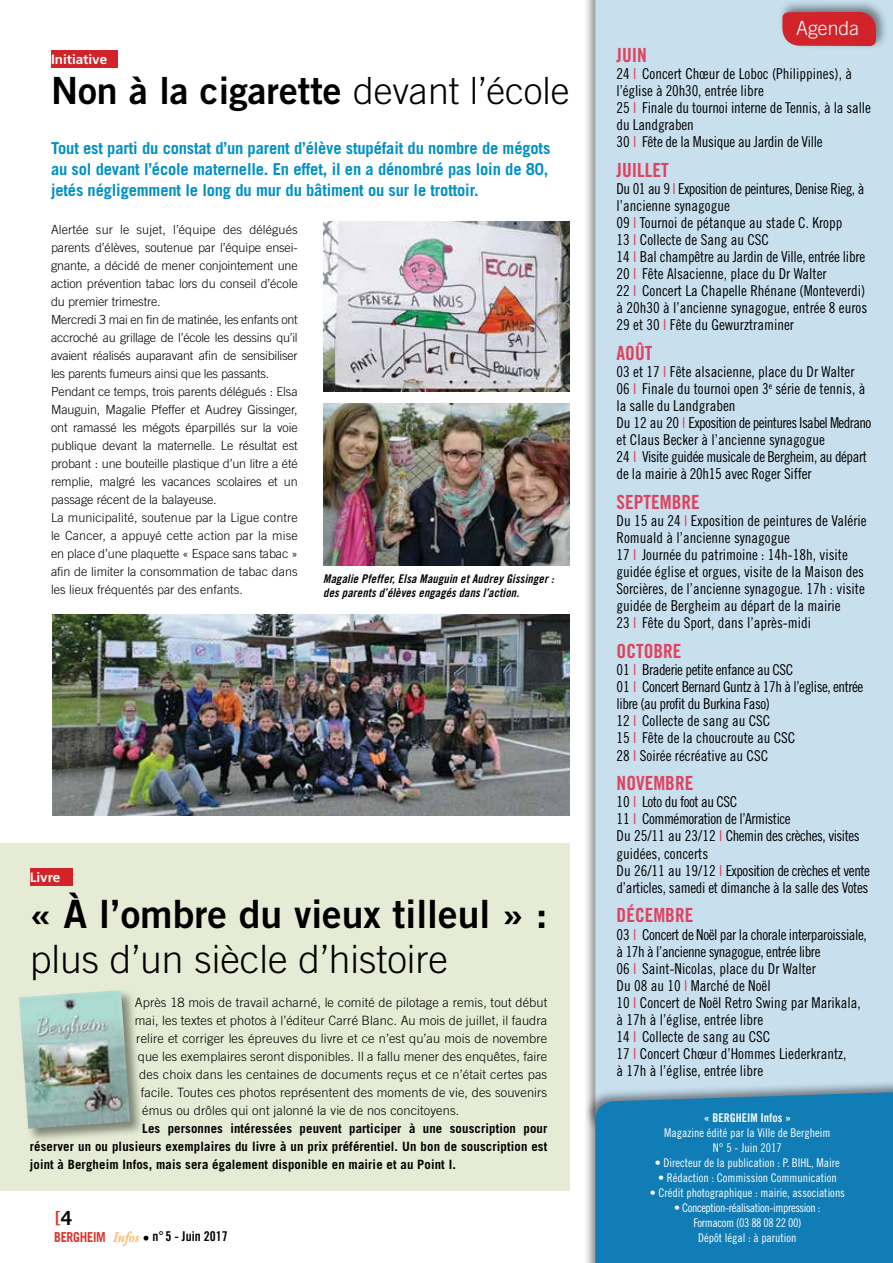
<style>
.page{position:relative;width:893px;height:1263px;background:#fff}
.page>*{position:absolute;margin:0;border:0;box-sizing:border-box;transform-origin:0 0}
.t1{font:39px "Trade Gothic Bold Two";color:#000}
.t2{font:300 39px "Trade Gothic";color:#000}
.t3{font:37.5px "Trade Gothic Bold Two";color:#000}
.t4{font:19.5px "Trade Gothic Bold Cond Twenty";color:#df425e}
.t5{font:300 19.5px "Trade Gothic";color:#fff}
.t6{font:700 18px "Trade Gothic";color:#db332d}
.t7{font:700 16.5px/21px "Trade Gothic";letter-spacing:-.01em;color:#0090c5;text-align:justify}
.t8{font:15px/17.1px "Trade Gothic Cond Eighteen";color:#000}
.t9{font:15px/17.1px "Trade Gothic Cond Eighteen";letter-spacing:-.03em;color:#000}
.t10{font:13.5px "Trade Gothic Bold Cond Twenty";color:#000}
.t11{font:700 13.5px "Frutiger";color:#fff}
.t12{font:300 12.9px "Trade Gothic";letter-spacing:.01em;color:#000}
.t13{font:700 12.9px/18px "Trade Gothic";letter-spacing:.01em;color:#000;text-align:justify}
.t14{font:300 12.6px/18px "Trade Gothic";letter-spacing:-.01em;color:#000}
.t15{font:12px/15px "Trade Gothic Cond Eighteen";color:#fff;text-align:center}
.t16{font:12px/14.4px "Trade Gothic Bold Cond Twenty Obl";letter-spacing:.015em;color:#000}
.t17{font:12px/15px "Trade Gothic Cond Eighteen";letter-spacing:-.03em;color:#fff;text-align:center}
.t18{font:12px "Trade Gothic Bold Cond Twenty";color:#fff}
.s1{font-family:"Trade Gothic";font-weight:300}
.s2{font-size:19.5px;color:#000}
.s3{color:#df425e}
.s4{font-family:"Trade Gothic";font-weight:700;font-size:13.8px;color:#db332d}
.s5{font-family:"Adobe Garamond Pro";font-weight:700;font-style:italic;font-size:15px;color:#fcba78}
</style>
<div class="page">
<div style="left:0;top:843px;width:570px;height:347px;background:#e5ebd4"></div>
<div style="left:583px;top:0;width:310px;height:1135px;background:#000;opacity:.45"></div>
<div style="left:595px;top:0;width:298px;height:1080px;background:#c8dfee"></div>
<div style="left:778px;top:0;width:111px;height:50px;background:#000;opacity:.45"></div>
<svg style="left:782px;top:12px;width:94px;height:34px;background:#cf2b32"></svg>
<div style="left:51px;top:50px;width:66px;height:18px;background:#d2232a"></div>
<div style="left:583px;top:1080px;width:310px;height:183px;background:#000;opacity:.45"></div>
<div style="left:595px;top:1091px;width:298px;height:172px;background:#107db6"></div>
<img style="left:52px;top:614px;width:517px;height:201px">
<img style="left:323px;top:221px;width:247px;height:170px">
<img style="left:323px;top:403px;width:247px;height:163px">
<div style="left:30px;top:868px;width:42px;height:17px;background:#d2232a"></div>
<div style="left:18px;top:989px;width:126px;height:154px;background:#000;opacity:.45"></div>
<img style="left:19px;top:990px;width:111px;height:139px">
<p class="t11" style="left:51px;top:51px;width:58px">Initiative</p>
<h2 class="t3" style="left:51px;top:68px;width:520px">Non à la cigarette <span class="s1">devant l’école</span></h2>
<p class="t7" style="left:51px;top:137px;width:501px">Tout est parti du constat d’un parent d’élève stupéfait du nombre de mégots au sol devant l’école maternelle. En effet, il en a dénombré pas loin de 80, jetés négligemment le long du mur du bâtiment ou sur le trottoir.</p>
<p class="t14" style="left:51px;top:220px;width:248px">Alertée sur le sujet, l’équipe des délégués parents d’élèves, soutenue par l’équipe ensei&shy;gnante, a décidé de mener conjointement une action prévention tabac lors du conseil d’école du premier trimestre.<br>Mercredi 3 mai en fin de matinée, les enfants ont accroché au grillage de l’école les dessins qu’il avaient réalisés auparavant afin de sensibiliser les parents fumeurs ainsi que les passants.<br>Pendant ce temps, trois parents délégués : Elsa Mauguin, Magalie Pfeffer et Audrey Gissinger, ont ramassé les mégots éparpillés sur la voie publique devant la maternelle. Le résultat est probant : une bouteille plastique d’un litre a été remplie, malgré les vacances scolaires et un passage récent de la balayeuse.<br>La municipalité, soutenue par la Ligue contre le Cancer, a appuyé cette action par la mise en place d’une plaquette « Espace sans tabac » afin de limiter la consommation de tabac dans les lieux fréquentés par des enfants.</p>
<p class="t16" style="left:323px;top:571px;width:232px">Magalie Pfeffer, Elsa Mauguin et Audrey Gissinger : des parents d’élèves engagés dans l’action.</p>
<p class="t11" style="left:30px;top:869px;width:32px">Livre</p>
<h1 class="t1" style="left:30px;top:889px;width:519px">« À l’ombre du vieux tilleul » :</h1>
<h1 class="t2" style="left:30px;top:936px;width:420px">plus d’un siècle d’histoire</h1>
<p class="t12" style="left:135px;top:994px;width:414px">Après 18 mois de travail acharné, le comité de pilotage a remis, tout début</p>
<p class="t12" style="left:135px;top:1012px;width:414px">mai, les textes et photos à l’éditeur Carré Blanc. Au mois de juillet, il faudra</p>
<p class="t12" style="left:136px;top:1030px;width:413px">relire et corriger les épreuves du livre et ce n’est qu’au mois de novembre</p>
<p class="t12" style="left:138px;top:1048px;width:411px">que les exemplaires seront disponibles. Il a fallu mener des enquêtes, faire</p>
<p class="t12" style="left:139px;top:1066px;width:409px">des choix dans les centaines de documents reçus et ce n’était certes pas</p>
<p class="t12" style="left:141px;top:1084px;width:408px">facile. Toutes ces photos représentent des moments de vie, des souvenirs</p>
<p class="t12" style="left:142px;top:1102px;width:319px">émus ou drôles qui ont jalonné la vie de nos concitoyens.</p>
<p class="t13" style="left:30px;top:1119px;width:519px;text-indent:113px">Les personnes intéressées peuvent participer à une souscription pour réserver un ou plusieurs exemplaires du livre à un prix préférentiel. Un bon de souscription est joint à Bergheim Infos, mais sera également disponible en mairie et au Point I.</p>
<p class="t6" style="left:55px;top:1206px;width:18px">[<span class="s2">4</span></p>
<h3 class="t5" style="left:796px;top:16px;width:64px">Agenda</h3>
<h3 class="t4" style="left:617px;top:43px;width:32px">JUIN</h3>
<p class="t8" style="left:617px;top:65px;width:256px">24 <span class="s3">I</span> Concert Chœur de Loboc (Philippines), à l’église à 20h30, entrée libre<br>25 <span class="s3">I</span> Finale du tournoi interne de Tennis, à la salle du Landgraben<br>30 <span class="s3">I</span> Fête de la Musique au Jardin de Ville</p>
<h3 class="t4" style="left:617px;top:158px;width:54px">JUILLET</h3>
<p class="t8" style="left:617px;top:180px;width:252px">Du 01 au 9 <span class="s3">I</span> Exposition de peintures, Denise Rieg, à l’ancienne synagogue<br>09 <span class="s3">I</span> Tournoi de pétanque au stade C. Kropp<br>13 <span class="s3">I</span> Collecte de Sang au CSC<br>14 <span class="s3">I</span> Bal champêtre au Jardin de Ville, entrée libre 20 <span class="s3">I</span> Fête Alsacienne, place du Dr Walter<br>22 <span class="s3">I</span> Concert La Chapelle Rhénane (Monteverdi) à 20h30 à l’ancienne synagogue, entrée 8 euros 29 et 30 <span class="s3">I</span> Fête du Gewurztraminer</p>
<h3 class="t4" style="left:617px;top:341px;width:37px">AOÛT</h3>
<p class="t8" style="left:617px;top:363px;width:256px">03 et 17 <span class="s3">I</span> Fête alsacienne, place du Dr Walter 06 <span class="s3">I</span> Finale du tournoi open 3<sup>e</sup> série de tennis, à la salle du Landgraben<br>Du 12 au 20 <span class="s3">I</span> Exposition de peintures Isabel Medrano et Claus Becker à l’ancienne synagogue<br>24 <span class="s3">I</span> Visite guidée musicale de Bergheim, au départ de la mairie à 20h15 avec Roger Siffer</p>
<h3 class="t4" style="left:617px;top:490px;width:85px">SEPTEMBRE</h3>
<p class="t8" style="left:617px;top:512px;width:252px">Du 15 au 24 <span class="s3">I</span> Exposition de peintures de Valérie Romuald à l’ancienne synagogue<br>17 <span class="s3">I</span> Journée du patrimoine : 14h-18h, visite guidée église et orgues, visite de la Maison des Sorcières, de l’ancienne synagogue. 17h : visite guidée de Bergheim au départ de la mairie<br>23 <span class="s3">I</span> Fête du Sport, dans l’après-midi</p>
<h3 class="t4" style="left:617px;top:639px;width:66px">OCTOBRE</h3>
<p class="t9" style="left:617px;top:661px;width:248px">01 <span class="s3">I</span> Braderie petite enfance au CSC<br>01 <span class="s3">I</span> Concert Bernard Guntz à 17h à l’eglise, entrée libre (au profit du Burkina Faso)<br>12 <span class="s3">I</span> Collecte de sang au CSC<br>15 <span class="s3">I</span> Fête de la choucroute au CSC<br>28 <span class="s3">I</span> Soirée récréative au CSC</p>
<h3 class="t4" style="left:617px;top:771px;width:78px">NOVEMBRE</h3>
<p class="t9" style="left:617px;top:793px;width:255px">10 <span class="s3">I</span> Loto du foot au CSC<br>11 <span class="s3">I</span> Commémoration de l’Armistice<br>Du 25/11 au 23/12 <span class="s3">I</span> Chemin des crèches, visites guidées, concerts<br>Du 26/11 au 19/12 <span class="s3">I</span> Exposition de crèches et vente d’articles, samedi et dimanche à la salle des Votes</p>
<h3 class="t4" style="left:617px;top:904px;width:78px">DÉCEMBRE</h3>
<p class="t8" style="left:617px;top:925px;width:252px">03 <span class="s3">I</span> Concert de Noël par la chorale interparoissiale, à 17h à l’ancienne synagogue, entrée libre<br>06 <span class="s3">I</span> Saint-Nicolas, place du Dr Walter<br>Du 08 au 10 <span class="s3">I</span> Marché de Noël<br>10 <span class="s3">I</span> Concert de Noël Retro Swing par Marikala, à 17h à l’église, entrée libre<br>14 <span class="s3">I</span> Collecte de sang au CSC<br>17 <span class="s3">I</span> Concert Chœur d’Hommes Liederkrantz,<br>à 17h à l’église, entrée libre</p>
<p class="t18" style="left:704px;top:1110px;width:89px">« BERGHEIM Infos »</p>
<p class="t15" style="left:664px;top:1125px;width:168px">Magazine édité par la Ville de Bergheim<br>N° 5 - Juin 2017</p>
<p class="t15" style="left:655px;top:1155px;width:187px">• Directeur de la publication : P. BIHL, Maire</p>
<p class="t15" style="left:658px;top:1170px;width:180px">• Rédaction : Commission Communication</p>
<p class="t15" style="left:650px;top:1185px;width:197px">• Crédit photographique : mairie, associations</p>
<p class="t17" style="left:674px;top:1200px;width:148px">• Conception-réalisation-impression :<br>Formacom (03 88 08 22 00)</p>
<p class="t10" style="left:54px;top:1228px;width:175px"><span class="s4">BERGHEIM</span> <span class="s5">Infos</span> • n° 5 - Juin 2017</p>
<p class="t15" style="left:698px;top:1230px;width:100px">Dépôt légal : à parution</p>
</div>
